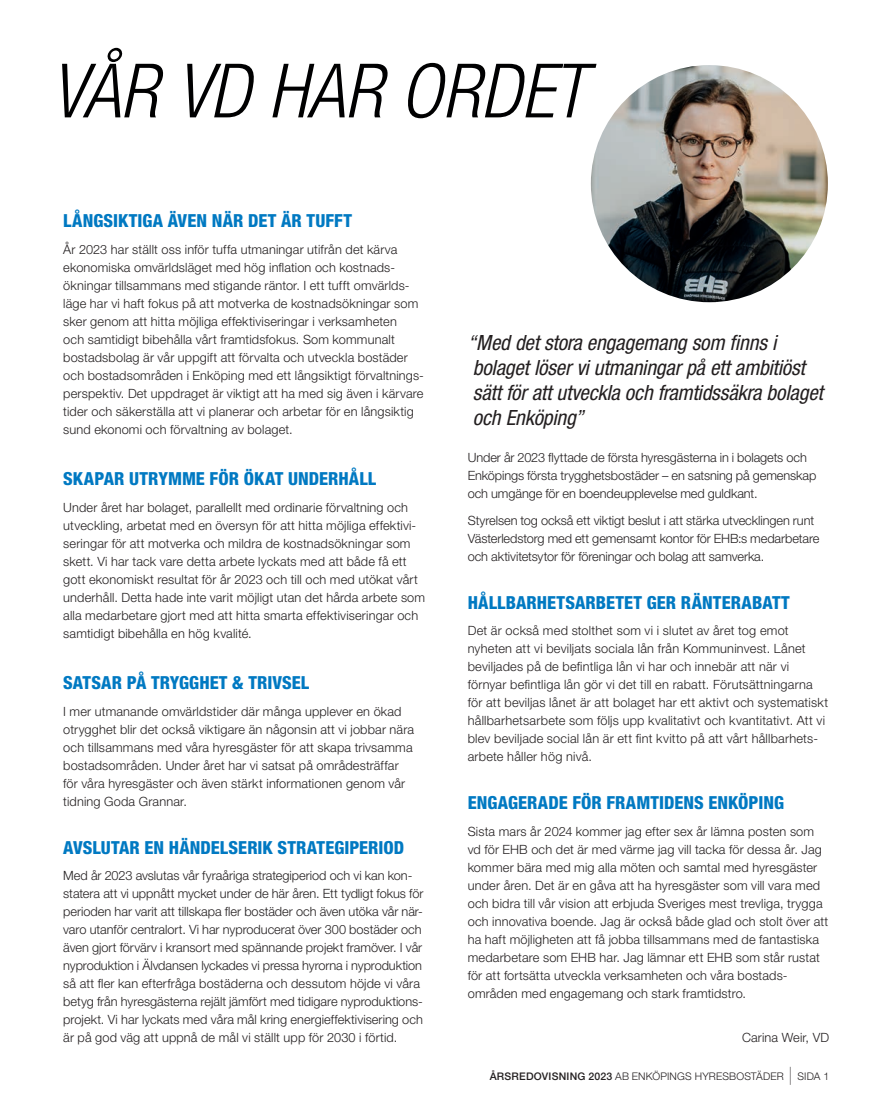
<style>
.page{position:relative;width:893px;height:1106px;background:#fff}
.page>*{position:absolute;margin:0;border:0;box-sizing:border-box;transform-origin:0 0}
.t1{font:italic 300 condensed 75px "Helvetica Neue LT Std";color:#000001}
.t2{font:italic condensed 21px/25.2px "Helvetica Neue LT Std";letter-spacing:-.005em;color:#231f20}
.t3{font:800 condensed 18px "Helvetica Neue LT Std";letter-spacing:.005em;color:#0079c2}
.t4{font:300 12.75px/18px "Helvetica Neue LT Std";letter-spacing:.01em;color:#231f20}
.t5{font:300 10.5px "Helvetica Neue LT Std";letter-spacing:.015em;color:#231f20}
.s1{font-weight:500}
.s2{font-size:18px}
</style>
<div class="page">
<img style="left:589px;top:63px;width:241px;height:241px;border-radius:121px">
<h2 class="t1" style="left:50px;top:48px;width:537px">VÅR VD HAR ORDET</h2>
<h3 class="t3" style="left:63px;top:210px;width:290px">LÅNGSIKTIGA ÄVEN NÄR DET ÄR TUFFT</h3>
<p class="t4" style="left:63px;top:240px;width:362px">År 2023 har ställt oss inför tuffa utmaningar utifrån det kärva ekonomiska omvärldsläget med hög inflation och kostnads&shy;ökningar tillsammans med stigande räntor. I ett tufft omvärlds&shy;läge har vi haft fokus på att motverka de kostnadsökningar som sker genom att hitta möjliga effektiviseringar i verksamheten<br>och samtidigt bibehålla vårt framtidsfokus. Som kommunalt bostads bolag är vår uppgift att förvalta och utveckla bostäder och bostadsområden i Enköping med ett långsiktigt förvaltnings&shy;perspektiv. Det uppdraget är viktigt att ha med sig även i kärvare tider och säkerställa att vi planerar och arbetar för en långsiktig sund ekonomi och förvaltning av bolaget.</p>
<h3 class="t3" style="left:63px;top:468px;width:314px">SKAPAR UTRYMME FÖR ÖKAT UNDERHÅLL</h3>
<p class="t4" style="left:63px;top:498px;width:363px">Under året har bolaget, parallellt med ordinarie förvaltning och utveckling, arbetat med en översyn för att hitta möjliga effektivi&shy;seringar för att motverka och mildra de kostnadsökningar som skett. Vi har tack vare detta arbete lyckats med att både få ett gott ekonomiskt resultat för år 2023 och till och med utökat vårt underhåll. Detta hade inte varit möjligt utan det hårda arbete som alla medarbetare gjort med att hitta smarta effektiviseringar och samtidigt bibehålla en hög kvalité.</p>
<h3 class="t3" style="left:63px;top:671px;width:247px">SATSAR PÅ TRYGGHET &amp; TRIVSEL</h3>
<p class="t4" style="left:63px;top:702px;width:352px">I mer utmanande omvärldstider där många upplever en ökad otrygghet blir det också viktigare än någonsin att vi jobbar nära och tillsammans med våra hyresgäster för att skapa trivsamma bostadsområden. Under året har vi satsat på områdesträffar för våra hyresgäster och även stärkt informationen genom vår tidning Goda Grannar.</p>
<h3 class="t3" style="left:63px;top:836px;width:342px">AVSLUTAR EN HÄNDELSERIK STRATEGIPERIOD</h3>
<p class="t4" style="left:63px;top:866px;width:362px">Med år 2023 avslutas vår fyraåriga strategiperiod och vi kan kon&shy;statera att vi uppnått mycket under de här åren. Ett tydligt fokus för perioden har varit att tillskapa fler bostäder och även utöka vår när&shy;varo utanför centralort. Vi har nyproducerat över 300 bostäder och även gjort förvärv i kransort med spännande projekt framöver. I vår nyproduktion i Älvdansen lyckades vi pressa hyrorna i nyproduktion så att fler kan efterfråga bostäderna och dessutom höjde vi våra betyg från hyresgästerna rejält jämfört med tidigare nyproduktions&shy;projekt. Vi har lyckats med våra mål kring energieffektivisering och är på god väg att uppnå de mål vi ställt upp för 2030 i förtid.</p>
<p class="t2" style="left:468px;top:330px;width:357px">“Med det stora engagemang som finns i bolaget löser vi utmaningar på ett ambitiöst sätt för att utveckla och framtidssäkra bolaget och Enköping”</p>
<p class="t4" style="left:468px;top:448px;width:350px">Under år 2023 flyttade de första hyresgästerna in i bolagets och<br>Enköpings första trygghetsbostäder – en satsning på gemenskap och umgänge för en boendeupplevelse med guldkant.</p>
<p class="t4" style="left:468px;top:511px;width:353px">Styrelsen tog också ett viktigt beslut i att stärka utvecklingen runt<br>Västerledstorg med ett gemensamt kontor för EHB:s medarbetare och aktivitetsytor för föreningar och bolag att samverka.</p>
<h3 class="t3" style="left:468px;top:591px;width:324px">HÅLLBARHETSARBETET GER RÄNTERABATT</h3>
<p class="t4" style="left:468px;top:621px;width:362px">Det är också med stolthet som vi i slutet av året tog emot nyheten att vi beviljats sociala lån från Kommuninvest. Lånet beviljades på de befintliga lån vi har och innebär att när vi förnyar befintliga lån gör vi det till en rabatt. Förutsättningarna för att beviljas lånet är att bolaget har ett aktivt och systematiskt hållbarhetsarbete som följs upp kvalitativt och kvantitativt. Att vi blev beviljade social lån är ett fint kvitto på att vårt hållbarhets&shy;arbete håller hög nivå.</p>
<h3 class="t3" style="left:468px;top:791px;width:318px">ENGAGERADE FÖR FRAMTIDENS ENKÖPING</h3>
<p class="t4" style="left:468px;top:821px;width:362px">Sista mars år 2024 kommer jag efter sex år lämna posten som vd för EHB och det är med värme jag vill tacka för dessa år. Jag kommer bära med mig alla möten och samtal med hyresgäster under åren. Det är en gåva att ha hyresgäster som vill vara med och bidra till vår vision att erbjuda Sveriges mest trevliga, trygga och innovativa boende. Jag är också både glad och stolt över att ha haft möjligheten att få jobba tillsammans med de fantastiska medarbetare som EHB har. Jag lämnar ett EHB som står rustat för att fortsätta utveckla verksamheten och våra bostads&shy;områden med engagemang och stark framtidstro.</p>
<p class="t4" style="left:742px;top:1028px;width:89px">Carina Weir, VD</p>
<p class="t5" style="left:490px;top:1069px;width:341px"><span class="s1">ÅRSREDOVISNING 2023</span> AB ENKÖPINGS HYRESBOSTÄDER <span class="s2">|</span> SIDA 1</p>
</div>
